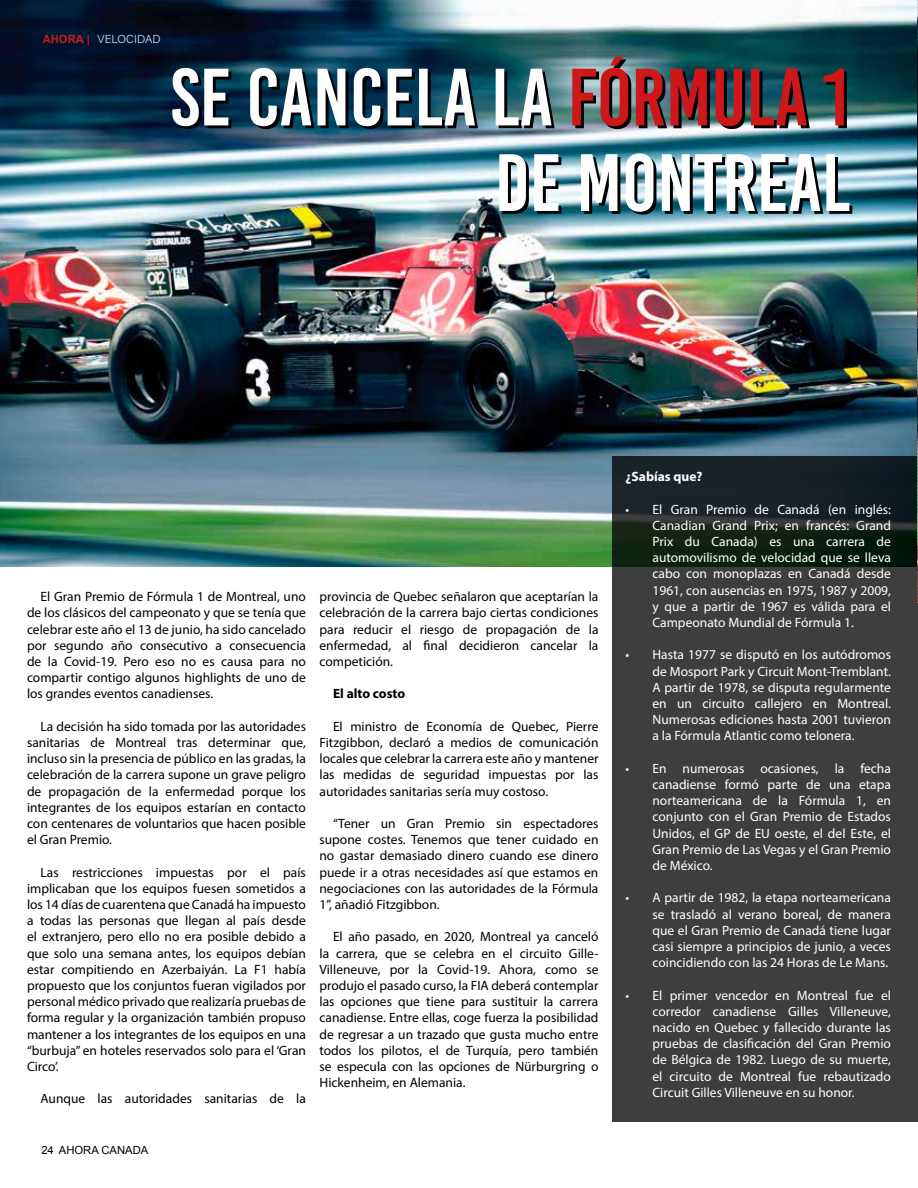
<style>
.page{position:relative;width:918px;height:1188px;background:#fff}
.page>*{position:absolute;margin:0;border:0;box-sizing:border-box;transform-origin:0 0}
.t1{font:81px/85.5px "Bebas Kai";color:#fff;text-align:right}
.t2{font:13.5px/16.2px "Myriad Pro";color:#000;text-align:justify}
.t3{font:13.5px/16.2px "Myriad Pro";color:#fff;text-align:justify}
.t4{font:700 13.5px "Myriad Pro";color:#fff}
.t5{font:700 13.5px "Myriad Pro";color:#000}
.t6{font:11.55px "Acumin Variable Concept";color:#fff}
.t7{font:11.25px "Arial";color:#000}
.t8{font:700 11.25px "Arial";color:#cd1719}
.s1{color:#cd1719}
</style>
<div class="page">
<img style="left:0;top:0;width:917px;height:567px">
<svg style="left:612px;top:456px;width:306px;height:666px;background:#373938"></svg>
<img style="left:917px;top:0;width:1px;height:602px">
<p class="t8" style="left:43px;top:32px;width:49px">AHORA |</p>
<p class="t6" style="left:98px;top:31px;width:65px">VELOCIDAD</p>
<h1 class="t1" style="left:171px;top:55px;width:681px">SE CANCELA LA <span class="s1">FÓRMULA 1<br></span>DE MONTREAL</h1>
<p class="t2" style="left:27px;top:588px;width:281px;text-indent:14px">El Gran Premio de Fórmula 1 de Montreal, uno de los clásicos del campeonato y que se tenía que celebrar este año el 13 de junio, ha sido cancelado por segundo año consecutivo a consecuencia de la Covid-19. Pero eso no es causa para no compartir contigo algunos highlights de uno de los grandes eventos canadienses.</p>
<p class="t2" style="left:27px;top:718px;width:281px;text-indent:14px">La decisión ha sido tomada por las autoridades sanitarias de Montreal tras determinar que, incluso sin la presencia de público en las gradas, la celebración de la carrera supone un grave peligro de propagación de la enfermedad porque los integrantes de los equipos estarían en contacto con centenares de voluntarios que hacen posible el Gran Premio.</p>
<p class="t2" style="left:27px;top:864px;width:281px;text-indent:14px">Las restricciones impuestas por el país implicaban que los equipos fuesen sometidos a los 14 días de cuarentena que Canadá ha impuesto a todas las personas que llegan al país desde el extranjero, pero ello no era posible debido a que solo una semana antes, los equipos debían estar compitiendo en Azerbaiyán. La F1 había propuesto que los conjuntos fueran vigilados por personal médico privado que realizaría pruebas de forma regular y la organización también propuso mantener a los integrantes de los equipos en una “burbuja” en hoteles reservados solo para el ‘Gran Circo’.</p>
<p class="t2" style="left:40px;top:1090px;width:267px">Aunque las autoridades sanitarias de la</p>
<p class="t2" style="left:320px;top:588px;width:281px">provincia de Quebec señalaron que aceptarían la celebración de la carrera bajo ciertas condiciones para reducir el riesgo de propagación de la enfermedad, al final decidieron cancelar la competición.</p>
<p class="t5" style="left:333px;top:685px;width:74px">El alto costo</p>
<p class="t2" style="left:320px;top:718px;width:281px;text-indent:14px">El ministro de Economía de Quebec, Pierre Fitzgibbon, declaró a medios de comunicación locales que celebrar la carrera este año y mantener las medidas de seguridad impuestas por las autoridades sanitarias sería muy costoso.</p>
<p class="t2" style="left:320px;top:815px;width:281px;text-indent:14px">“Tener un Gran Premio sin espectadores supone costes. Tenemos que tener cuidado en no gastar demasiado dinero cuando ese dinero puede ir a otras necesidades así que estamos en negociaciones con las autoridades de la Fórmula 1”, añadió Fitzgibbon.</p>
<p class="t2" style="left:320px;top:928px;width:281px;text-indent:14px">El año pasado, en 2020, Montreal ya canceló la carrera, que se celebra en el circuito Gille-Villeneuve, por la Covid-19. Ahora, como se produjo el pasado curso, la FIA deberá contemplar las opciones que tiene para sustituir la carrera canadiense. Entre ellas, coge fuerza la posibilidad de regresar a un trazado que gusta mucho entre todos los pilotos, el de Turquía, pero también se especula con las opciones de Nürburgring o Hickenheim, en Alemania.</p>
<p class="t7" style="left:41px;top:1143px;width:108px">24 AHORA CANADA</p>
<p class="t4" style="left:625px;top:468px;width:79px">¿Sabías que?</p>
<p class="t3" style="left:652px;top:501px;width:240px;text-indent:-27px">• El Gran Premio de Canadá (en inglés:<br>Canadian Grand Prix; en francés: Grand Prix du Canada) es una carrera de automovilismo de velocidad que se lleva cabo con monoplazas en Canadá desde 1961, con ausencias en 1975, 1987 y 2009, y que a partir de 1967 es válida para el Campeonato Mundial de Fórmula 1.</p>
<p class="t3" style="left:652px;top:646px;width:240px;text-indent:-27px">• Hasta 1977 se disputó en los autódromos de Mosport Park y Circuit Mont-Tremblant.<br>A partir de 1978, se disputa regularmente en un circuito callejero en Montreal.<br>Numerosas ediciones hasta 2001 tuvieron a la Fórmula Atlantic como telonera.</p>
<p class="t3" style="left:652px;top:760px;width:240px;text-indent:-27px">• En numerosas ocasiones, la fecha canadiense formó parte de una etapa norteamericana de la Fórmula 1, en conjunto con el Gran Premio de Estados Unidos, el GP de EU oeste, el del Este, el Gran Premio de Las Vegas y el Gran Premio de México.</p>
<p class="t3" style="left:652px;top:889px;width:240px;text-indent:-27px">• A partir de 1982, la etapa norteamericana se trasladó al verano boreal, de manera que el Gran Premio de Canadá tiene lugar casi siempre a principios de junio, a veces coincidiendo con las 24 Horas de Le Mans.</p>
<p class="t3" style="left:652px;top:987px;width:240px;text-indent:-27px">• El primer vencedor en Montreal fue el corredor canadiense Gilles Villeneuve, nacido en Quebec y fallecido durante las pruebas de clasificación del Gran Premio de Bélgica de 1982. Luego de su muerte, el circuito de Montreal fue rebautizado Circuit Gilles Villeneuve en su honor.</p>
</div>
